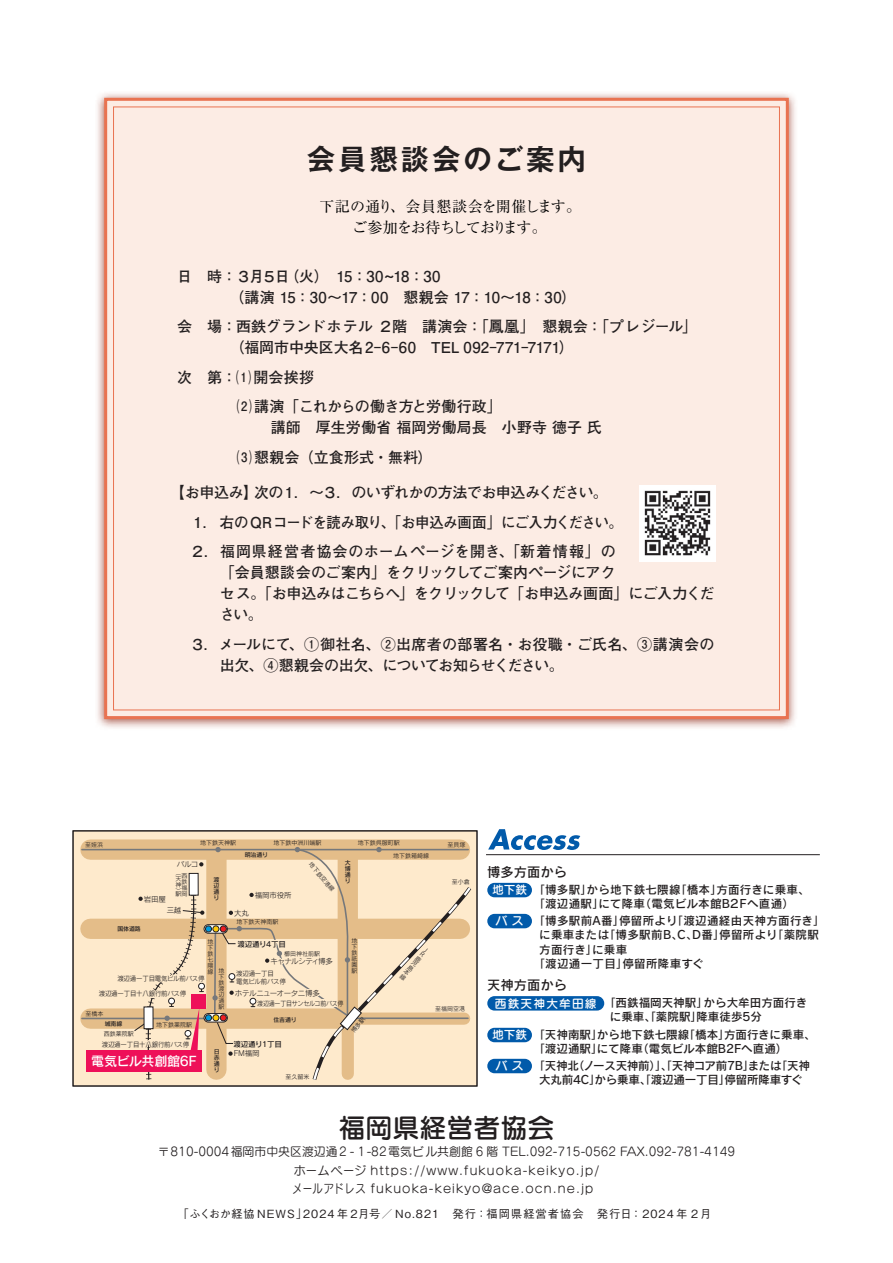
<style>
.page{position:relative;width:893px;height:1263px;background:#fff}
.page>*{position:absolute;margin:0;border:0;box-sizing:border-box;transform-origin:0 0}
.t1{font:700 28.5px "Gothic MB101 Pr 6 De";letter-spacing:.1em;color:#231f20}
.t2{font:27px "Seurat Pro DB";color:#231f20}
.t3{font:700 15px/29.5px "Futo Go B101 Pr 6";letter-spacing:-.01em;color:#231f20}
.t4{font:700 15px/21px "Futo Go B101 Pr 6";letter-spacing:-.04em;color:#231f20}
.t5{font:700 15px/21px "Futo Go B101 Pr 6";letter-spacing:-.03em;color:#231f20}
.t6{font:15px/21px "Ryumin Pr 6";letter-spacing:-.05em;color:#000;text-align:center}
.t7{font:13.35px "Rodin Pro DB";color:#231f20}
.t8{font:13.05px "Rodin Pro DB";letter-spacing:-.025em;color:#fff}
.t9{font:12px/18px "Seurat Pro M";color:#231f20}
.t10{font:11.7px "Seurat Pro DB";letter-spacing:.1em;color:#fff}
.t11{font:11.55px/14.4px "Rodin Pro DB";color:#231f20}
.t12{font:11.55px "Rodin Pro DB";letter-spacing:.025em;color:#231f20}
.t13{font:11.55px/14.4px "Rodin Pro DB";letter-spacing:-.02em;color:#231f20;text-align:center}
.t14{font:11.55px/14.4px "Rodin Pro DB";letter-spacing:.02em;color:#231f20}
.t15{font:500 11.25px "Gothic BBB Pr 6";letter-spacing:.09em;color:#231f20}
.t16{font:7.5px "Rodin Pro M";letter-spacing:-.025em;color:#231f20}
.t17{font:7.5px "Rodin Pro DB";letter-spacing:-.025em;color:#231f20}
.t18{font:7.5px "Rodin Pro M";letter-spacing:-.065em;color:#231f20}
.t19{font:7.5px "Rodin Pro M";letter-spacing:-.075em;color:#231f20}
.t20{font:6.75px/7.5px "Rodin Pro M";letter-spacing:-.025em;color:#231f20;scale:.95 1}
.t21{font:6.75px "Rodin Pro M";letter-spacing:-.025em;color:#231f20;scale:.88 1}
.t22{font:6px/6px "Rodin Pro M";color:#231f20;text-align:justify}
.t23{font:6px/5.8px "Rodin Pro DB";letter-spacing:-.025em;color:#231f20;text-align:justify}
</style>
<div class="page">
<svg style="left:97px;top:93px;width:699px;height:635px"></svg>
<div style="left:104px;top:98px;width:685px;height:621px;background:#fcece4;border:3px solid #e97351"></div>
<div style="left:73px;top:831px;width:404px;height:255px;background:#feeacc"></div>
<div style="left:90px;top:839px;width:370px;height:21px;background:#e4bd89"></div>
<div style="left:73px;top:831px;width:404px;height:255px;border:1px solid #231f20"></div>
<svg style="left:488px;top:829px;width:92px;height:21px"></svg>
<hr style="left:486px;top:854px;width:334px;height:1px;background:#231f20">
<div style="left:487px;top:914px;width:45px;height:14px;background:#015aaa;border-radius:7px"></div>
<div style="left:487px;top:996px;width:117px;height:14px;background:#015aaa;border-radius:7px"></div>
<div style="left:487px;top:1059px;width:45px;height:14px;background:#015aaa;border-radius:7px"></div>
<div style="left:487px;top:1028px;width:45px;height:14px;background:#015aaa;border-radius:7px"></div>
<div style="left:487px;top:883px;width:45px;height:14px;background:#015aaa;border-radius:7px"></div>
<img style="left:639px;top:485px;width:77px;height:77px">
<svg style="left:80px;top:847px;width:392px;height:233px"></svg>
<h1 class="t1" style="left:307px;top:136px;width:281px">会員懇談会のご案内</h1>
<p class="t6" style="left:319px;top:195px;width:263px">下記の通り、会員懇談会を開催します。ご参加をお待ちしております。</p>
<p class="t5" style="left:229px;top:265px;width:349px;text-indent:-52px">日　時：３月５日（火）　15：30~18：30<br>（講演 15：30～17：00　懇親会 17：10～18：30）</p>
<p class="t3" style="left:229px;top:315px;width:469px;line-height:21px;text-indent:-52px">会　場：西鉄グランドホテル ２階　講演会：「鳳凰」　懇親会：「プレジール」（福岡市中央区大名2-6-60　TEL 092-771-7171）</p>
<p class="t3" style="left:237px;top:362px;width:267px;text-indent:-60px">次　第：⑴開会挨拶<br>⑵ 講演「これからの働き方と労働行政」</p>
<p class="t3" style="left:237px;top:412px;width:367px;text-indent:34px">講師　厚生労働省 福岡労働局長　小野寺 徳子 氏<br>⑶懇親会（立食形式・無料）</p>
<p class="t3" style="left:190px;top:477px;width:434px;text-indent:-20px">【お申込み】次の１．～３．のいずれかの方法でお申込みください。<br>１．右のQRコードを読み取り、「お申込み画面」にご入力ください。<br>２．福岡県経営者協会のホームページを開き、「新着情報」の</p>
<p class="t4" style="left:220px;top:561px;width:496px">「会員懇談会のご案内」をクリックしてご案内ページにアク<br>セス。「お申込みはこちらへ」をクリックして「お申込み画面」にご入力ください。</p>
<p class="t3" style="left:220px;top:633px;width:496px;line-height:21px;text-indent:-30px">３．メールにて、①御社名、②出席者の部署名・お役職・ご氏名、③講演会の出欠、④懇親会の出欠、についてお知らせください。</p>
<p class="t22" style="left:200px;top:840px;width:37px">地下鉄天神駅</p>
<p class="t22" style="left:273px;top:840px;width:49px">地下鉄中洲川端駅</p>
<p class="t22" style="left:358px;top:840px;width:43px">地下鉄呉服町駅</p>
<p class="t22" style="left:85px;top:841px;width:19px">至姪浜</p>
<p class="t22" style="left:447px;top:841px;width:19px">至貝塚</p>
<p class="t23" style="left:245px;top:852px;width:25px">明治通り</p>
<p class="t22" style="left:393px;top:852px;width:37px">地下鉄箱崎線</p>
<p class="t16" style="left:144px;top:894px;width:24px">岩田屋</p>
<p class="t16" style="left:177px;top:859px;width:23px">パルコ</p>
<p class="t22" style="left:181px;top:872px;width:7px">西鉄福</p>
<p class="t22" style="left:175px;top:869px;width:7px">（天神）</p>
<p class="t22" style="left:175px;top:890px;width:13px">駅岡</p>
<p class="t23" style="left:213px;top:877px;width:7px">渡辺通り</p>
<p class="t16" style="left:255px;top:890px;width:38px">福岡市役所</p>
<p class="t22" style="left:313px;top:861px;width:37px;rotate:50deg">地下鉄空港線</p>
<p class="t23" style="left:345px;top:860px;width:7px">大博通り</p>
<p class="t22" style="left:452px;top:878px;width:19px">至小倉</p>
<p class="t16" style="left:167px;top:906px;width:16px">三越</p>
<p class="t16" style="left:234px;top:908px;width:16px">大丸</p>
<p class="t23" style="left:117px;top:925px;width:25px">国体道路</p>
<p class="t22" style="left:236px;top:919px;width:43px">地下鉄天神南駅</p>
<p class="t22" style="left:208px;top:938px;width:7px">地下鉄七隈線</p>
<p class="t22" style="left:218px;top:967px;width:7px">地下鉄渡辺通駅</p>
<p class="t20" style="left:117px;top:974px;width:93px">渡辺通一丁目電気ビル前バス停</p>
<p class="t20" style="left:99px;top:990px;width:94px">渡辺通一丁目十八銀行前バス停</p>
<p class="t22" style="left:85px;top:1010px;width:19px">至橋本</p>
<p class="t23" style="left:105px;top:1020px;width:19px">城南線</p>
<p class="t22" style="left:104px;top:1030px;width:31px">西鉄薬院駅</p>
<p class="t22" style="left:156px;top:1021px;width:37px">地下鉄薬院駅</p>
<p class="t17" style="left:237px;top:939px;width:50px">渡辺通り4丁目</p>
<p class="t22" style="left:284px;top:950px;width:37px">櫛田神社前駅</p>
<p class="t19" style="left:271px;top:956px;width:64px">キャナルシティ博多</p>
<p class="t18" style="left:235px;top:988px;width:86px">ホテルニューオータニ博多</p>
<p class="t20" style="left:236px;top:970px;width:54px">渡辺通一丁目<br>電気ビル前バス停</p>
<p class="t21" style="left:257px;top:998px;width:100px">渡辺通一丁目サンセルコ前バス停</p>
<p class="t23" style="left:273px;top:1016px;width:25px">住吉通り</p>
<p class="t22" style="left:351px;top:937px;width:7px">地下鉄祇園駅</p>
<p class="t22" style="left:426px;top:945px;width:5px;rotate:41deg">ＪＲ鹿児島本線</p>
<p class="t22" style="left:435px;top:1005px;width:31px">至福岡空港</p>
<p class="t20" style="left:102px;top:1040px;width:94px">渡辺通一丁目十八銀行前バス停</p>
<p class="t8" style="left:91px;top:1052px;width:107px">電気ビル共創館6F</p>
<p class="t23" style="left:214px;top:1048px;width:7px">日赤通り</p>
<p class="t17" style="left:233px;top:1039px;width:50px">渡辺通り1丁目</p>
<p class="t16" style="left:234px;top:1049px;width:27px">FM福岡</p>
<p class="t22" style="left:286px;top:1073px;width:25px">至久留米</p>
<p class="t7" style="left:487px;top:863px;width:81px">博多方面から</p>
<p class="t12" style="left:533px;top:913px;width:293px">「博多駅前Ａ番」停留所より「渡辺通経由天神方面行き」</p>
<p class="t12" style="left:539px;top:927px;width:281px">に乗車または「博多駅前Ｂ、Ｃ、Ｄ番」停留所より「薬院駅</p>
<p class="t11" style="left:539px;top:941px;width:90px">方面行き」に乗車</p>
<p class="t12" style="left:533px;top:956px;width:172px">「渡辺通一丁目」停留所降車すぐ</p>
<p class="t14" style="left:533px;top:882px;width:278px">「博多駅」から地下鉄七隈線「橋本」方面行きに乗車、「渡辺通駅」にて降車（電気ビル本館Ｂ２Ｆへ直通）</p>
<p class="t10" style="left:492px;top:882px;width:37px">地下鉄</p>
<p class="t10" style="left:496px;top:913px;width:29px">バス</p>
<p class="t7" style="left:487px;top:976px;width:81px">天神方面から</p>
<p class="t10" style="left:495px;top:995px;width:103px">西鉄天神大牟田線</p>
<p class="t11" style="left:610px;top:995px;width:199px;text-indent:-6px">「西鉄福岡天神駅」から大牟田方面行きに乗車、「薬院駅」降車徒歩5分</p>
<p class="t10" style="left:492px;top:1027px;width:37px">地下鉄</p>
<p class="t10" style="left:496px;top:1058px;width:29px">バス</p>
<p class="t11" style="left:533px;top:1027px;width:284px">「天神南駅」から地下鉄七隈線「橋本」方面行きに乗車、「渡辺通駅」にて降車（電気ビル本館B2Fへ直通）</p>
<p class="t13" style="left:533px;top:1058px;width:278px">「天神北（ノース天神前）」、「天神コア前7B」または「天神大丸前4C」から乗車、「渡辺通一丁目」停留所降車すぐ</p>
<h2 class="t2" style="left:338px;top:1109px;width:218px">福岡県経営者協会</h2>
<p class="t9" style="left:292px;top:1142px;width:444px;text-indent:-134px">〒810-0004福岡市中央区渡辺通2 - 1-82電気ビル共創館 6 階 TEL.092-715-0562 FAX.092-781-4149ホームページ https://www.fukuoka-keikyo.jp/<br>メールアドレス fukuoka-keikyo@ace.ocn.ne.jp</p>
<p class="t15" style="left:177px;top:1204px;width:535px">「ふくおか経協 NEWS」2024 年２月号／ No.821　発行：福岡県経営者協会　発行日：2024 年 2月</p>
</div>
